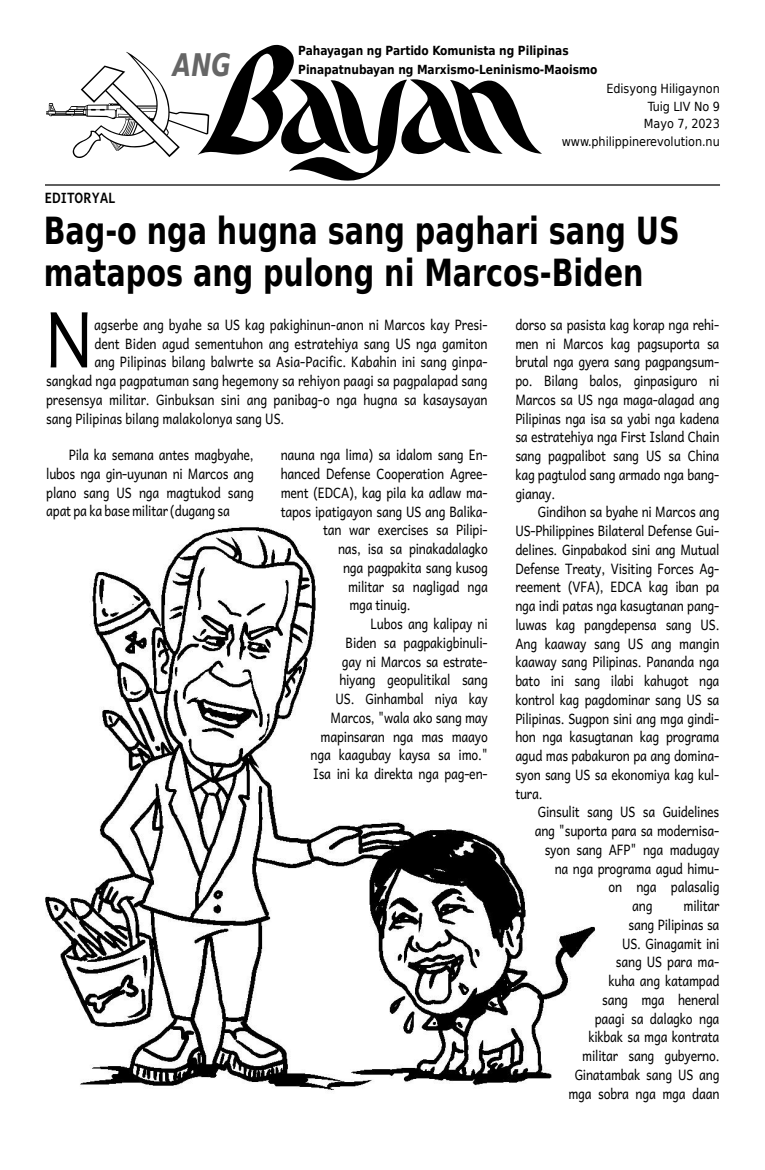
<style>
.page{position:relative;width:765px;height:1170px;background:#fff}
.page>*{position:absolute;margin:0;border:0;box-sizing:border-box;transform-origin:0 0}
.t1{font:77.25px "Andika New Basic";color:#000;scale:.85 1}
.t2{font:700 37.5px/42.5px "DejaVu Sans Condensed";color:#000;scale:.85 1}
.t3{font:italic 700 31.25px "DejaVu Sans Condensed";color:#666;scale:.85 1}
.t4{font:14.38px/18.8px "Andika New Basic";letter-spacing:-.015em;color:#000;text-align:justify;scale:.85 1}
.t5{font:700 14.38px "Andika New Basic";letter-spacing:-.005em;color:#000;scale:.85 1}
.t6{font:700 12.5px/18.8px "DejaVu Sans";letter-spacing:-.005em;color:#000;scale:.85 1}
.t7{font:12.5px/17.5px "DejaVu Sans";letter-spacing:-.005em;color:#000;text-align:right;scale:.9 1}
</style>
<div class="page">
<svg style="left:46px;top:52px;width:151px;height:106px"></svg>
<hr style="left:45px;top:184px;width:675px;height:2px;background:#000">
<svg style="left:197px;top:45px;width:345px;height:136px"></svg>
<img style="left:45px;top:527px;width:551px;height:563px">
<p class="t5" style="left:45px;top:186px;width:84px">EDITORYAL</p>
<h3 class="t3" style="left:173px;top:47px;width:70px">ANG</h3>
<p class="t6" style="left:298px;top:41px;width:353px">Pahayagan ng Partido Komunista ng Pilipinas<br>Pinapatnubayan ng Marxismo-Leninismo-Maoismo</p>
<p class="t7" style="left:562px;top:80px;width:177px">Edisyong Hiligaynon<br>Tuig LIV No 9<br>Mayo 7, 2023 www.philippinerevolution.nu</p>
<h2 class="t2" style="left:44px;top:210px;width:750px">Bag-o nga hugna sang paghari sang US matapos ang pulong ni Marcos-Biden</h2>
<h1 class="t1" style="left:45px;top:273px;width:58px">N</h1>
<p class="t4" style="left:94px;top:315px;width:465px">agserbe ang byahe sa US kag pakighinun-anon ni Marcos kay Presi‐</p>
<p class="t4" style="left:515px;top:315px;width:242px">dorso sa pasista kag korap nga rehi‐ men ni Marcos kag pagsuporta sa brutal nga gyera sang pagpangsum‐ po. Bilang balos, ginpasiguro ni Marcos sa US nga maga-alagad ang Pilipinas nga isa sa yabi nga kadena sa estratehiya nga First Island Chain sang pagpalibot sang US sa China kag pagtulod sang armado nga bang‐ gianay.</p>
<p class="t4" style="left:515px;top:502px;width:242px;text-indent:22px">Gindihon sa byahe ni Marcos ang US-Philippines Bilateral Defense Gui‐ delines. Ginpabakod sini ang Mutual Defense Treaty, Visiting Forces Ag‐ reement (VFA), EDCA kag iban pa nga indi patas nga kasugtanan pang‐ luwas kag pangdepensa sang US.<br>Ang kaaway sang US ang mangin kaaway sang Pilipinas. Pananda nga bato ini sang ilabi kahugot nga kontrol kag pagdominar sang US sa Pilipinas. Sugpon sini ang mga gindi‐ hon nga kasugtanan kag programa agud mas pabakuron pa ang domina‐ syon sang US sa ekonomiya kag kul‐ tura.</p>
<p class="t4" style="left:538px;top:802px;width:215px">Ginsulit sang US sa Guidelines</p>
<p class="t4" style="left:535px;top:821px;width:219px">ang "suporta para sa modernisa‐</p>
<p class="t4" style="left:545px;top:840px;width:207px">syon sang AFP" nga madugay</p>
<p class="t4" style="left:555px;top:858px;width:195px">na nga programa agud himu‐</p>
<p class="t4" style="left:608px;top:877px;width:132px">on nga palasalig</p>
<p class="t4" style="left:632px;top:896px;width:25px">ang</p>
<p class="t4" style="left:94px;top:333px;width:464px">dent Biden agud sementuhon ang estratehiya sang US nga gamiton</p>
<p class="t4" style="left:94px;top:352px;width:464px">ang Pilipinas bilang balwrte sa Asia-Pacific. Kabahin ini sang ginpa‐</p>
<p class="t4" style="left:46px;top:371px;width:521px">sangkad nga pagpatuman sang hegemony sa rehiyon paagi sa pagpalapad sang</p>
<p class="t4" style="left:46px;top:390px;width:521px">presensya militar. Ginbuksan sini ang panibag-o nga hugna sa kasaysayan</p>
<p class="t4" style="left:46px;top:408px;width:282px">sang Pilipinas bilang malakolonya sang US.</p>
<p class="t4" style="left:46px;top:445px;width:246px;text-indent:22px">Pila ka semana antes magbyahe, lubos nga gin-uyunan ni Marcos ang plano sang US nga magtukod sang apat pa ka base militar (dugang sa</p>
<p class="t4" style="left:281px;top:445px;width:245px">nauna nga lima) sa idalom sang En‐</p>
<p class="t4" style="left:281px;top:464px;width:245px">hanced Defense Cooperation Agree‐</p>
<p class="t4" style="left:281px;top:483px;width:245px">ment (EDCA), kag pila ka adlaw ma‐</p>
<p class="t4" style="left:281px;top:501px;width:245px">tapos ipatigayon sang US ang Balika‐</p>
<p class="t4" style="left:323px;top:520px;width:195px">tan war exercises sa Pilipi‐</p>
<p class="t4" style="left:338px;top:539px;width:178px">nas, isa sa pinakadalagko</p>
<p class="t4" style="left:343px;top:558px;width:172px">nga pagpakita sang kusog</p>
<p class="t4" style="left:348px;top:576px;width:166px">militar sa nagligad nga</p>
<p class="t4" style="left:349px;top:595px;width:74px">mga tinuig.</p>
<p class="t4" style="left:371px;top:614px;width:139px">Lubos ang kalipay ni</p>
<p class="t4" style="left:346px;top:633px;width:169px">Biden sa pagpakigbinuli‐</p>
<p class="t4" style="left:342px;top:651px;width:173px">gay ni Marcos sa estrate‐</p>
<p class="t4" style="left:339px;top:670px;width:176px">hiyang geopulitikal sang</p>
<p class="t4" style="left:336px;top:689px;width:181px">US. Ginhambal niya kay</p>
<p class="t4" style="left:331px;top:708px;width:186px">Marcos, "wala ako sang may</p>
<p class="t4" style="left:321px;top:726px;width:198px">mapinsaran nga mas maayo</p>
<p class="t4" style="left:311px;top:745px;width:210px">nga kaagubay kaysa sa imo."</p>
<p class="t4" style="left:313px;top:764px;width:207px">Isa ini ka direkta nga pag-en‐</p>
<p class="t4" style="left:568px;top:896px;width:179px;text-align:right">militar<br>sang Pilipinas sa<br>US. Ginagamit ini<br>sang US para ma‐<br>kuha ang katampad<br>sang mga heneral<br>paagi sa dalagko nga kikbak sa mga kontrata militar sang gubyerno.<br>Ginatambak sang US ang mga sobra nga mga daan</p>
</div>
